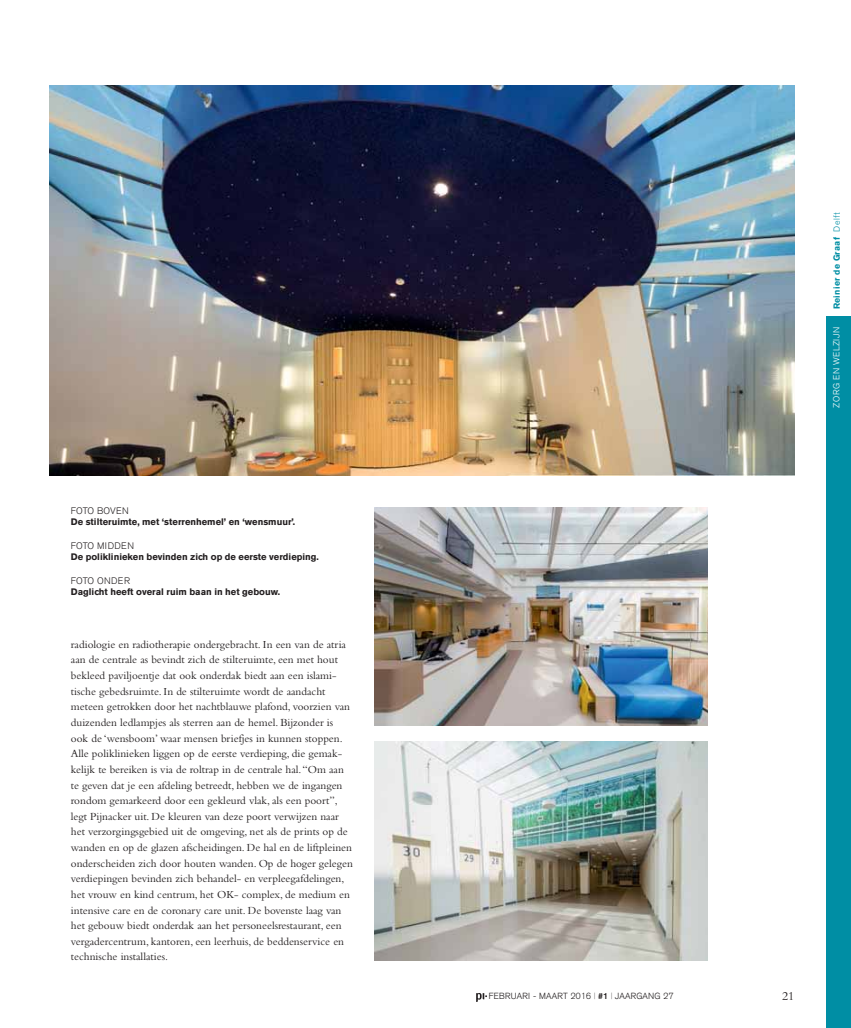
<style>
.page{position:relative;width:851px;height:1028px;background:#fff}
.page>*{position:absolute;margin:0;border:0;box-sizing:border-box;transform-origin:0 0}
.t1{font:12.5px "Bembo";color:#231f20}
.t2{font:11.25px/15.6px "Bembo";color:#231f20}
.t3{font:700 9.38px "Akzidenz Grotesk BE";color:#231f20}
.t4{font:300 9.38px "Akzidenz Grotesk BE";letter-spacing:.025em;color:#231f20}
.t5{font:300 8.75px "Akzidenz Grotesk";letter-spacing:.03em;color:#231f20}
.t6{font:700 8.75px "Akzidenz Grotesk BE";letter-spacing:.03em;color:#008ea4}
.t7{font:300 8.75px "Akzidenz Grotesk BE";letter-spacing:.05em;color:#fff}
.s1{font-weight:300}
.s2{font-weight:700}
</style>
<div class="page">
<div style="left:825px;top:316px;width:25px;height:712px;background:#008ea4"></div>
<svg style="left:476px;top:993px;width:11px;height:9px"></svg>
<img style="left:50px;top:85px;width:744px;height:391px">
<img style="left:375px;top:507px;width:332px;height:219px">
<img style="left:375px;top:741px;width:332px;height:219px">
<p class="t4" style="left:71px;top:505px;width:59px">FOTO BOVEN</p>
<p class="t3" style="left:71px;top:516px;width:226px">De stilteruimte, met ‘sterrenhemel’ en ‘wensmuur’.</p>
<p class="t4" style="left:71px;top:540px;width:65px">FOTO MIDDEN</p>
<p class="t3" style="left:71px;top:551px;width:249px">De poliklinieken bevinden zich op de eerste verdieping.</p>
<p class="t4" style="left:71px;top:575px;width:61px">FOTO ONDER</p>
<p class="t3" style="left:71px;top:586px;width:211px">Daglicht heeft overal ruim baan in het gebouw.</p>
<p class="t2" style="left:71px;top:636px;width:283px">radiologie en radiotherapie ondergebracht. In een van de atria aan de centrale as bevindt zich de stilteruimte, een met hout bekleed paviljoentje dat ook onderdak biedt aan een islami&shy;tische gebedsruimte. In de stilteruimte wordt de aandacht meteen getrokken door het nachtblauwe plafond, voorzien van duizenden ledlampjes als sterren aan de hemel. Bijzonder is ook de ‘wensboom’ waar mensen briefjes in kunnen stoppen.<br>Alle poliklinieken liggen op de eerste verdieping, die gemak&shy;kelijk te bereiken is via de roltrap in de centrale hal. “Om aan te geven dat je een afdeling betreedt, hebben we de ingangen rondom gemarkeerd door een gekleurd vlak, als een poort”, legt Pijnacker uit. De kleuren van deze poort verwijzen naar het verzorgingsgebied uit de omgeving, net als de prints op de wanden en op de glazen afscheidingen. De hal en de liftpleinen onderscheiden zich door houten wanden. Op de hoger gelegen verdiepingen bevinden zich behandel- en verpleegafdelingen, het vrouw en kind centrum, het OK- complex, de medium en intensive care en de coronary care unit. De bovenste laag van het gebouw biedt onderdak aan het personeelsrestaurant, een vergadercentrum, kantoren, een leerhuis, de beddenservice en technische installaties.</p>
<p class="t6" style="left:831px;top:309px;width:98px;rotate:-90deg">Reinier de Graaf <span class="s1">Delft</span></p>
<p class="t7" style="left:831px;top:407px;width:82px;rotate:-90deg">ZORG EN WELZIJN</p>
<p class="t5" style="left:488px;top:991px;width:186px">FEBRUARI - MAART 2016 | <span class="s2">#1</span> | JAARGANG 27</p>
<p class="t1" style="left:781px;top:988px;width:14px">21</p>
</div>
